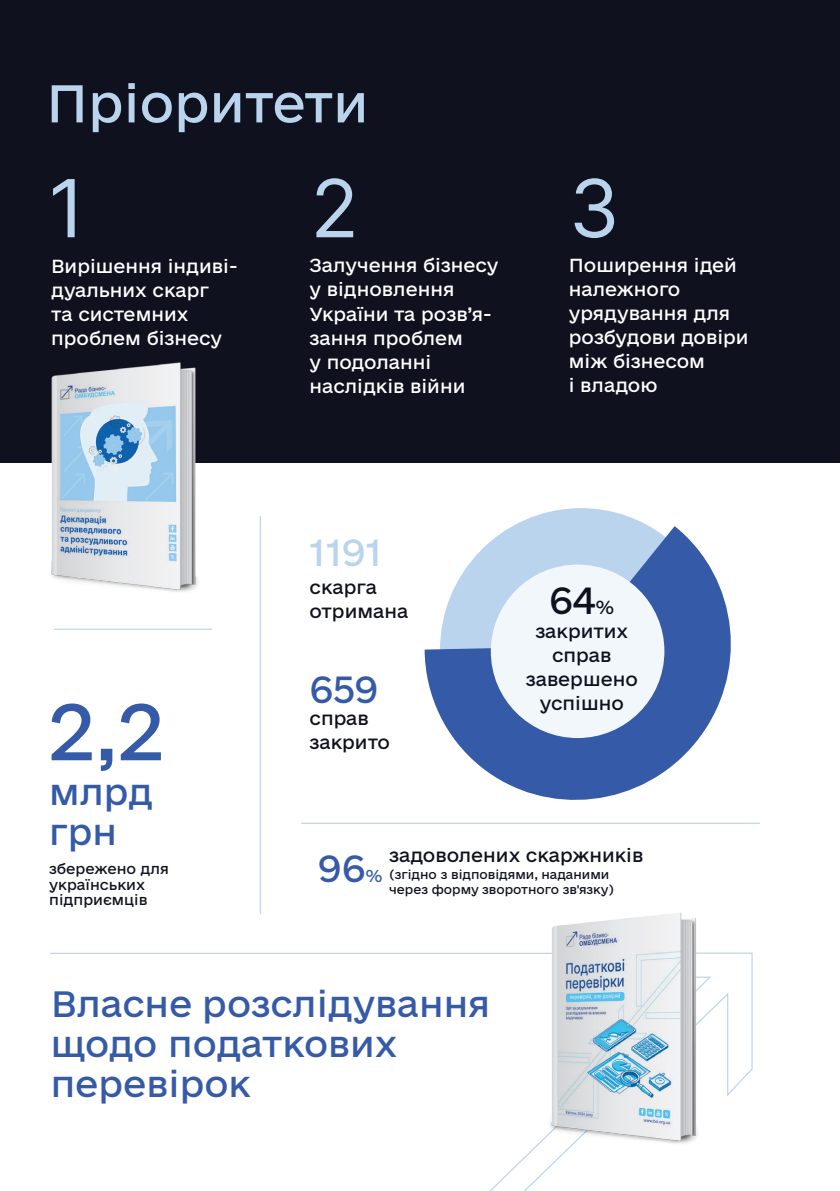
<style>
.page{position:relative;width:840px;height:1191px;background:#fff}
.page>*{position:absolute;margin:0;border:0;box-sizing:border-box;transform-origin:0 0}
.t1{font:80px "Inter";color:#bbd4ed}
.t2{font:75.4px "e Ukraine Regular";color:#355aa8}
.t3{font:50px "e Ukraine Regular";color:#bbd4ed}
.t4{font:36px "e Ukraine Regular";color:#355aa8}
.t5{font:36px "e Ukraine Regular";color:#bbd4ed}
.t6{font:36px "e Ukraine Regular";color:#0f111f}
.t7{font:35px/40.2px "e Ukraine Regular";color:#355aa8}
.t8{font:18px/24px "e Ukraine Regular";color:#fff}
.t9{font:18px/24px "e Ukraine Regular";color:#0f111f}
.t10{font:14px/15.6px "e Ukraine Regular";color:#0f111f}
.t11{font:12px/14.4px "e Ukraine Regular";color:#0f111f}
.s1{font-size:18px}
.s2{font-size:16.4px}
</style>
<div class="page">
<div style="left:0;top:0;width:839px;height:462px;background:#0f111f"></div>
<svg style="left:513px;top:508px;width:136px;height:18px"></svg>
<svg style="left:424px;top:526px;width:307px;height:274px;fill:#355aa8"></svg>
<div style="left:490px;top:564px;width:174px;height:174px;background:#f2f7fb;border-radius:50%"></div>
<svg style="left:489px;top:952px;width:263px;height:239px"></svg>
<hr style="left:259px;top:516px;width:2px;height:398px;background:#bbd4ed">
<hr style="left:301px;top:822px;width:458px;height:2px;background:#bbd4ed">
<hr style="left:54px;top:628px;width:158px;height:2px;background:#bbd4ed">
<hr style="left:50px;top:952px;width:527px;height:2px;background:#bbd4ed">
<img style="left:38px;top:362px;width:180px;height:230px">
<img style="left:538px;top:912px;width:180px;height:244px">
<h3 class="t3" style="left:46px;top:73px;width:323px">Пріоритети</h3>
<h1 class="t1" style="left:48px;top:150px;width:39px">1</h1>
<h1 class="t1" style="left:310px;top:150px;width:50px">2</h1>
<h1 class="t1" style="left:568px;top:150px;width:52px">3</h1>
<p class="t8" style="left:51px;top:254px;width:188px">Вирішення індиві&shy;дуальних скарг<br>та системних проблем бізнесу</p>
<p class="t8" style="left:309px;top:254px;width:190px">Залучення бізнесу у відновлення<br>України та розв’я&shy;зання проблем<br>у подоланні наслідків війни</p>
<p class="t8" style="left:568px;top:254px;width:181px">Поширення ідей належного урядування для розбудови довіри між бізнесом<br>і владою</p>
<h2 class="t2" style="left:49px;top:686px;width:116px">2,2</h2>
<h3 class="t7" style="left:49px;top:773px;width:105px">млрд грн</h3>
<p class="t10" style="left:49px;top:861px;width:121px">збережено для українських підприємців</p>
<h3 class="t5" style="left:309px;top:531px;width:74px">1191</h3>
<p class="t9" style="left:309px;top:575px;width:100px">скарга отримана</p>
<h3 class="t4" style="left:309px;top:667px;width:71px">659</h3>
<p class="t9" style="left:309px;top:706px;width:82px">справ закрито</p>
<h3 class="t6" style="left:548px;top:578px;width:67px">64<span class="s1">%</span></h3>
<p class="t9" style="left:525px;top:620px;width:113px;text-align:center">закритих справ завершено</p>
<p class="t9" style="left:539px;top:692px;width:85px">успішно</p>
<p class="t9" style="left:389px;top:843px;width:255px">задоволених скаржників</p>
<p class="t11" style="left:389px;top:868px;width:226px">(згідно з відповідями, наданими через форму зворотного зв'язку)</p>
<h3 class="t4" style="left:318px;top:847px;width:66px">96<span class="s2">%</span></h3>
<h3 class="t7" style="left:51px;top:985px;width:441px">Власне розслідування щодо податкових перевірок</h3>
</div>
